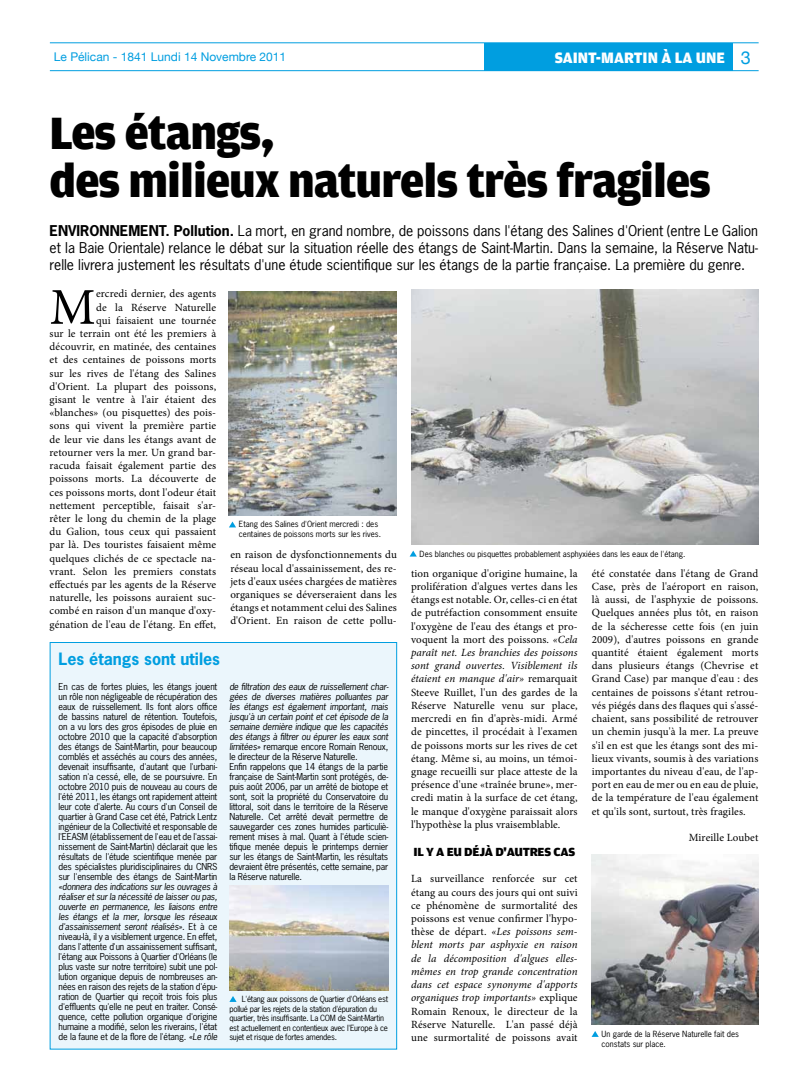
<style>
.page{position:relative;width:808px;height:1078px;background:#fff}
.page>*{position:absolute;margin:0;border:0;box-sizing:border-box;transform-origin:0 0}
.t1{font:51.6px "Minion Pro";color:#000}
.t2{font:900 48px/48px "Amplitude";letter-spacing:-.02em;color:#000}
.t3{font:900 16px "Amplitude";color:#fff}
.t4{font:700 16px "News Gothic Std";color:#009ee0}
.t5{font:14px/16.8px "News Gothic Std";color:#000;text-align:justify}
.t6{font:900 12.5px "Amplitude";letter-spacing:-.02em;color:#000;scale:1.06 1}
.t7{font:12px "Helvetica Neue";color:#009ee0}
.t8{font:11px/13.2px "Minion Pro";letter-spacing:.01em;color:#000;text-align:justify}
.t9{font:9px/10px "News Gothic Std";letter-spacing:-.02em;color:#000;text-align:justify}
.t10{font:8px/9.6px "News Gothic Std";letter-spacing:-.025em;color:#000}
.t11{font:8px/9.6px "News Gothic Std";color:#000}
.s1{font-family:"Helvetica Neue";font-weight:400;font-size:18px;color:#009ee0}
.s2{font-weight:700}
.s3{font-style:italic}
</style>
<div class="page">
<div style="left:485px;top:43px;width:248px;height:27px;background:#009ee0"></div>
<hr style="left:50px;top:43px;width:709px;height:1px;background:#009ee0">
<hr style="left:50px;top:70px;width:709px;height:1px;background:#009ee0">
<div style="left:50px;top:642px;width:347px;height:407px;background:#ebf6fc;border:1px solid #009ee0"></div>
<img style="left:229px;top:885px;width:159px;height:105px">
<svg style="left:230px;top:996px;width:6px;height:5px"></svg>
<img style="left:229px;top:291px;width:168px;height:224px">
<img style="left:411px;top:289px;width:347px;height:255px">
<img style="left:591px;top:854px;width:167px;height:170px">
<svg style="left:229px;top:521px;width:7px;height:6px"></svg>
<svg style="left:592px;top:1031px;width:6px;height:5px"></svg>
<svg style="left:410px;top:550px;width:7px;height:6px"></svg>
<p class="t7" style="left:54px;top:50px;width:234px">Le Pélican - 1841 Lundi 14 Novembre 2011</p>
<h3 class="t3" style="left:555px;top:47px;width:57px">Saint-MARTIN</h3>
<h3 class="t3" style="left:661px;top:47px;width:91px">à la une <span class="s1">3</span></h3>
<h2 class="t2" style="left:50px;top:108px;width:663px">Les étangs,<br>des milieux naturels très fragiles</h2>
<p class="t5" style="left:50px;top:222px;width:710px"><span class="s2">ENVIRONNEMENT. Pollution.</span> La mort, en grand nombre, de poissons dans l'étang des Salines d'Orient (entre Le Galion et la Baie Orientale) relance le débat sur la situation réelle des étangs de Saint-Martin. Dans la semaine, la Réserve Natu&shy;relle livrera justement les résultats d'une étude scientifique sur les étangs de la partie française. La première du genre.</p>
<p class="t8" style="left:50px;top:287px;width:168px;text-align:right">ercredi dernier, des agents<br>de la Réserve Naturelle<br>qui faisaient une tournée<br>sur le terrain ont été les premiers à découvrir, en matinée, des centaines et des centaines de poissons morts sur les rives de l'étang des Salines d'Orient. La plupart des poissons, gisant le ventre à l'air étaient des «blanches» (ou pisquettes) des pois&shy;sons qui vivent la première partie de leur vie dans les étangs avant de retourner vers la mer. Un grand bar&shy;racuda faisait également partie des poissons morts. La découverte de ces poissons morts, dont l'odeur était nettement perceptible, faisait s'ar&shy;rêter le long du chemin de la plage du Galion, tous ceux qui passaient par là. Des touristes faisaient même quelques clichés de ce spectacle na&shy;vrant. Selon les premiers constats effectués par les agents de la Réserve naturelle, les poissons auraient suc&shy;combé en raison d'un manque d'oxy&shy;génation de l'eau de l'étang. En effet,</p>
<h1 class="t1" style="left:50px;top:273px;width:47px">M</h1>
<h3 class="t4" style="left:59px;top:648px;width:163px">Les étangs sont utiles</h3>
<p class="t9" style="left:59px;top:681px;width:160px">En cas de fortes pluies, les étangs jouent un rôle non négligeable de récupération des eaux de ruissellement. Ils font alors office de bassins naturel de rétention. Toutefois, on a vu lors des gros épisodes de pluie en octobre 2010 que la capacité d'absorption des étangs de Saint-Martin, pour beaucoup comblés et asséchés au cours des années, devenait insuffisante, d'autant que l'urbani&shy;sation n'a cessé, elle, de se poursuivre. En octobre 2010 puis de nouveau au cours de l'été 2011, les étangs ont rapidement atteint leur cote d'alerte. Au cours d'un Conseil de quartier à Grand Case cet été, Patrick Lentz ingénieur de la Collectivité et responsable de l'EEA</p>
<p class="t9" style="left:59px;top:831px;width:160px;text-indent:18px">SM (établissement de l'eau et de l'assai&shy;nissement de Saint-Martin) déclarait que les résultats de l'étude scientifique menée par des spécialistes pluridisciplinaires du CNRS sur l'ensemble des étangs de Saint-Martin</p>
<p class="t9" style="left:59px;top:881px;width:160px"><span class="s3">«donnera des indications sur les ouvrages à réaliser et sur la nécessité de laisser ou pas, ouverte en permanence, les liaisons entre les étangs et la mer, lorsque les réseaux d'assainissement seront réalisés».</span> Et à ce niveau-là, il y a visiblement urgence. En effet, dans l'attente d'un assainissement suffisant, l'étang aux Poissons à Quartier d'Orléans (le plus vaste sur notre territoire) subit une pol&shy;lution organique depuis de nombreuses an&shy;nées en raison des rejets de la station d'épu&shy;ration de Quartier qui reçoit trois fois plus d'effluents qu'elle ne peut en traiter. Consé&shy;quence, cette pollution organique d'origine humaine a modifié, selon les riverains, l'état de la faune et de la flore de l'étang. <span class="s3">«Le rôle</span></p>
<p class="t11" style="left:239px;top:519px;width:144px">Etang des Salines d'Orient mercredi : des centaines de poissons morts sur les rives.</p>
<p class="t8" style="left:230px;top:548px;width:168px">en raison de dysfonctionnements du réseau local d'assainissement, des re&shy;jets d'eaux usées chargées de matières organiques se déverseraient dans les étangs et notamment celui des Salines d'Orient. En raison de cette pollu-</p>
<p class="t9" style="left:229px;top:681px;width:161px;text-align:left"><span class="s3">de filtration des eaux de ruissellement char&shy;gées de diverses matières polluantes par les étangs est également important, mais jusqu'à un certain point et cet épisode de la semaine dernière indique que les capacités des étangs à filtrer ou épurer les eaux sont limitées»</span> remarque encore Romain Renoux, le directeur de la Réserve Naturelle.<br>Enfin rappelons que 14 étangs de la partie française de Saint-Martin sont protégés, de&shy;puis août 2006, par un arrêté de biotope et sont, soit la propriété du Conservatoire du littoral, soit dans le territoire de la Réserve Naturelle. Cet arrêté devait permettre de sauvegarder ces zones humides particuliè&shy;rement mises à mal. Quant à l'étude scien&shy;tifique menée depuis le printemps dernier sur les étangs de Saint-Martin, les résultats devraient être présentés, cette semaine, par la Réserve naturelle.</p>
<p class="t10" style="left:229px;top:993px;width:160px;text-indent:12px">L'étang aux poissons de Quartier d'Orléans est pollué par les rejets de la station d'épuration du quartier, très insuffisante. La COM de Saint-Martin est actuellement en contentieux avec l'Europe à ce sujet et risque de fortes amendes.</p>
<p class="t11" style="left:420px;top:548px;width:267px">Des blanches ou pisquettes probablement asphyxiées dans les eaux de l'étang.</p>
<p class="t8" style="left:411px;top:566px;width:168px">tion organique d'origine humaine, la prolifération d'algues vertes dans les étangs est notable. Or, celles-ci en état de putréfaction consomment ensuite l'oxygène de l'eau des étangs et pro&shy;voquent la mort des poissons. <span class="s3">«Cela paraît net. Les branchies des poissons sont grand ouvertes. Visiblement ils étaient en manque d'air»</span> remarquait Steeve Ruillet, l'un des gardes de la Réserve Naturelle venu sur place, mercredi en fin d'après-midi. Armé de pincettes, il procédait à l'examen de poissons morts sur les rives de cet étang. Même si, au moins, un témoi&shy;gnage recueilli sur place atteste de la présence d'une «traînée brune», mer&shy;credi matin à la surface de cet étang, le manque d'oxygène paraissait alors l'hypothèse la plus vraisemblable.</p>
<p class="t6" style="left:413px;top:843px;width:154px">Il y a eu déjà d'autres cas</p>
<p class="t8" style="left:411px;top:872px;width:168px">La surveillance renforcée sur cet étang au cours des jours qui ont suivi ce phénomène de surmortalité des poissons est venue confirmer l'hypo&shy;thèse de départ. <span class="s3">«Les poissons sem&shy;blent morts par asphyxie en raison de la décomposition d'algues elles&shy;mêmes en trop grande concentration dans cet espace synonyme d'apports organiques trop importants»</span> explique Romain Renoux, le directeur de la Réserve Naturelle. L'an passé déjà une surmortalité de poissons avait</p>
<p class="t8" style="left:592px;top:566px;width:168px">été constatée dans l'étang de Grand Case, près de l'aéroport en raison, là aussi, de l'asphyxie de poissons.<br>Quelques années plus tôt, en raison de la sécheresse cette fois (en juin 2009), d'autres poissons en grande quantité étaient également morts dans plusieurs étangs (Chevrise et Grand Case) par manque d'eau : des centaines de poissons s'étant retrou&shy;vés piégés dans des flaques qui s'assé&shy;chaient, sans possibilité de retrouver un chemin jusqu'à la mer. La preuve s'il en est que les étangs sont des mi&shy;lieux vivants, soumis à des variations importantes du niveau d'eau, de l'ap&shy;port en eau de mer ou en eau de pluie, de la température de l'eau également et qu'ils sont, surtout, très fragiles.</p>
<p class="t8" style="left:689px;top:830px;width:71px">Mireille Loubet</p>
<p class="t11" style="left:602px;top:1028px;width:139px">Un garde de la Réserve Naturelle fait des constats sur place.</p>
</div>
